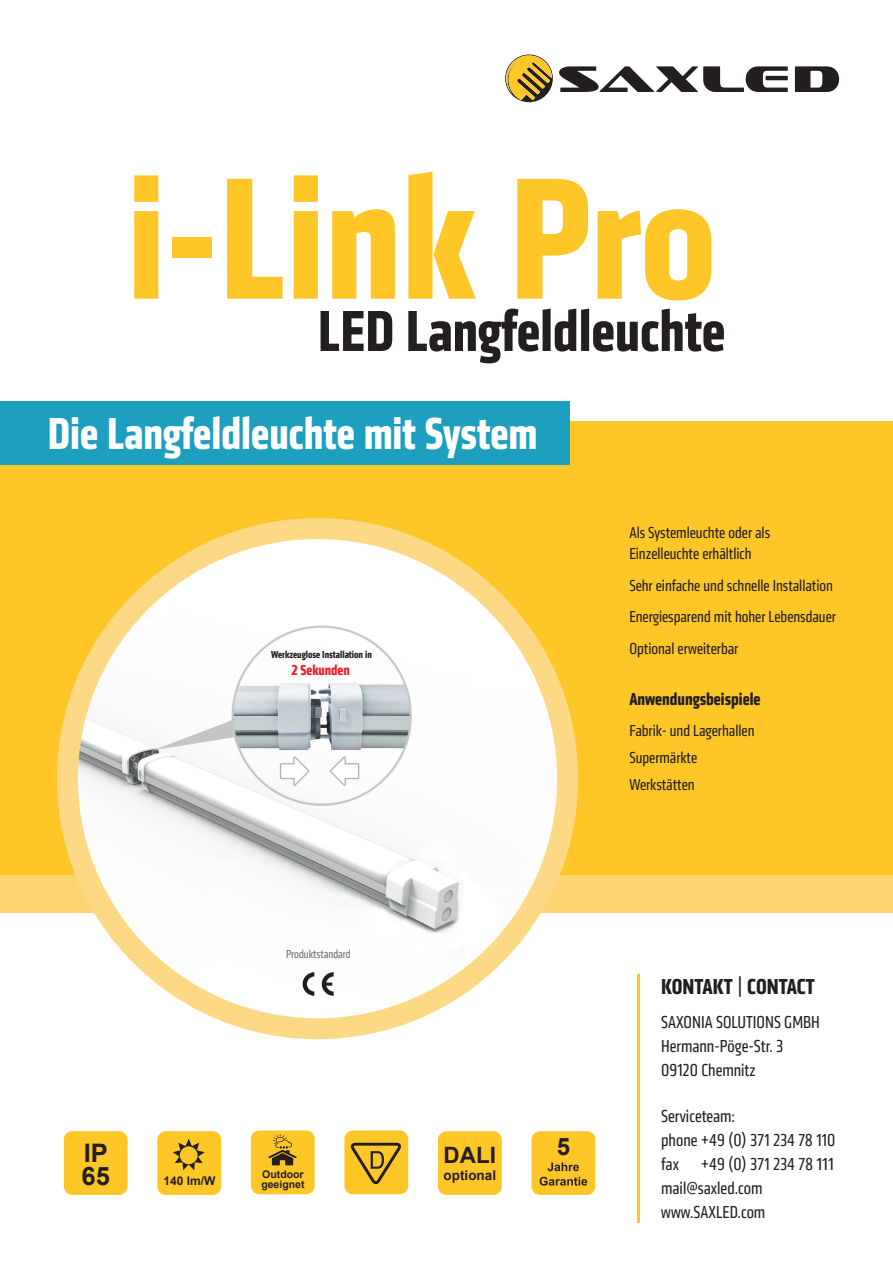
<style>
.page{position:relative;width:893px;height:1263px;background:#fff}
.page>*{position:absolute;margin:0;border:0;box-sizing:border-box;transform-origin:0 0}
.t1{font:700 condensed 180px "Klavika";color:#fec627}
.t2{font:700 condensed 60px "Klavika";color:#231f20}
.t3{font:700 condensed 46.5px "Klavika";color:#fff}
.t4{font:700 25.5px "Arial";color:#231f20}
.t5{font:700 24px "Arial";color:#231f20}
.t6{font:700 condensed 22.5px "Klavika";color:#231f20}
.t7{font:700 22.5px "Arial";color:#231f20}
.t8{font:condensed 18px/24px "Klavika";color:#231f20}
.t9{font:700 condensed 18px "Klavika";color:#231f20}
.t10{font:condensed 16.5px/31.5px "Klavika";color:#231f20}
.t11{font:700 condensed 15px "Klavika";color:#ee1d23}
.t12{font:700 13.5px "Arial";color:#231f20}
.t13{font:condensed 12px "Klavika";color:#6c6d70}
.t14{font:700 12px "Arial";color:#231f20}
.t15{font:700 condensed 10.5px "Klavika";color:#231f20}
.t16{font:700 10.5px/10.5px "Arial";color:#231f20}
.s1{font-weight:400}
</style>
<div class="page">
<div style="left:0;top:421px;width:893px;height:461px;background:#fec627"></div>
<div style="left:0;top:875px;width:893px;height:37px;background:#fed471"></div>
<hr style="left:638px;top:974px;width:2px;height:249px;background:#fec627">
<svg style="left:795px;top:66px;width:44px;height:26px"></svg>
<svg style="left:559px;top:66px;width:229px;height:26px"></svg>
<svg style="left:505px;top:54px;width:48px;height:48px"></svg>
<div style="left:0;top:401px;width:570px;height:64px;background:#1d9fc0"></div>
<img style="left:67px;top:528px;width:501px;height:487px">
<div style="left:57px;top:518px;width:521px;height:521px;border:21px solid #fed985;border-radius:50%"></div>
<div style="left:531px;top:1131px;width:64px;height:64px;background:#fec627;border-radius:9px"></div>
<svg style="left:548px;top:1162px;width:31px;height:9px"></svg>
<svg style="left:540px;top:1177px;width:47px;height:8px"></svg>
<div style="left:157px;top:1131px;width:64px;height:64px;background:#fec627;border-radius:9px"></div>
<svg style="left:173px;top:1139px;width:32px;height:31px"></svg>
<div style="left:64px;top:1131px;width:64px;height:64px;background:#fec627;border-radius:9px"></div>
<div style="left:251px;top:1130px;width:64px;height:64px;background:#fec627;border-radius:9px"></div>
<div style="left:438px;top:1131px;width:64px;height:64px;background:#fec627;border-radius:9px"></div>
<svg style="left:153px;top:720px;width:82px;height:30px;background:#e9eae9"></svg>
<div style="left:344px;top:1130px;width:64px;height:64px;background:#fec627;border-radius:9px"></div>
<svg style="left:351px;top:1143px;width:50px;height:41px"></svg>
<svg style="left:303px;top:972px;width:31px;height:24px"></svg>
<svg style="left:268px;top:1134px;width:29px;height:31px"></svg>
<h1 class="t1" style="left:127px;top:122px;width:590px">i-Link Pro</h1>
<h2 class="t2" style="left:318px;top:292px;width:409px">LED Langfeldleuchte</h2>
<h3 class="t3" style="left:48px;top:403px;width:491px">Die Langfeldleuchte mit System</h3>
<p class="t15" style="left:271px;top:648px;width:102px">Werkzeuglose Installation in</p>
<p class="t11" style="left:292px;top:660px;width:60px">2 Sekunden</p>
<p class="t10" style="left:629px;top:522px;width:142px;line-height:21px">Als Systemleuchte oder als<br>Einzelleuchte erhältlich</p>
<p class="t10" style="left:629px;top:569px;width:208px">Sehr einfache und schnelle Installation<br>Energiesparend mit hoher Lebensdauer<br>Optional erweiterbar</p>
<p class="t9" style="left:629px;top:687px;width:133px">Anwendungsbeispiele</p>
<p class="t10" style="left:629px;top:717px;width:127px;line-height:27px">Fabrik- und Lagerhallen<br>Supermärkte<br>Werkstätten</p>
<p class="t13" style="left:286px;top:947px;width:66px">Produktstandard</p>
<h3 class="t4" style="left:84px;top:1135px;width:26px">IP</h3>
<h3 class="t4" style="left:81px;top:1158px;width:30px">65</h3>
<p class="t14" style="left:163px;top:1172px;width:54px">140 lm/W</p>
<p class="t16" style="left:261px;top:1169px;width:45px">Outdoor geeignet</p>
<h3 class="t7" style="left:444px;top:1139px;width:54px">DALI</h3>
<p class="t12" style="left:444px;top:1166px;width:54px">optional</p>
<h3 class="t5" style="left:557px;top:1130px;width:15px">5</h3>
<h3 class="t6" style="left:661px;top:972px;width:155px">KONTAKT <span class="s1">|</span> CONTACT</h3>
<p class="t8" style="left:661px;top:1011px;width:160px">SAXONIA SOLUTIONS GMBH<br>Hermann-Pöge-Str. 3<br>09120 Chemnitz</p>
<p class="t8" style="left:661px;top:1104px;width:176px">Serviceteam:<br>phone +49 (0) 371 234 78 110 fax +49 (0) 371 234 78 111 mail@saxled.com www.SAXLED.com</p>
</div>
